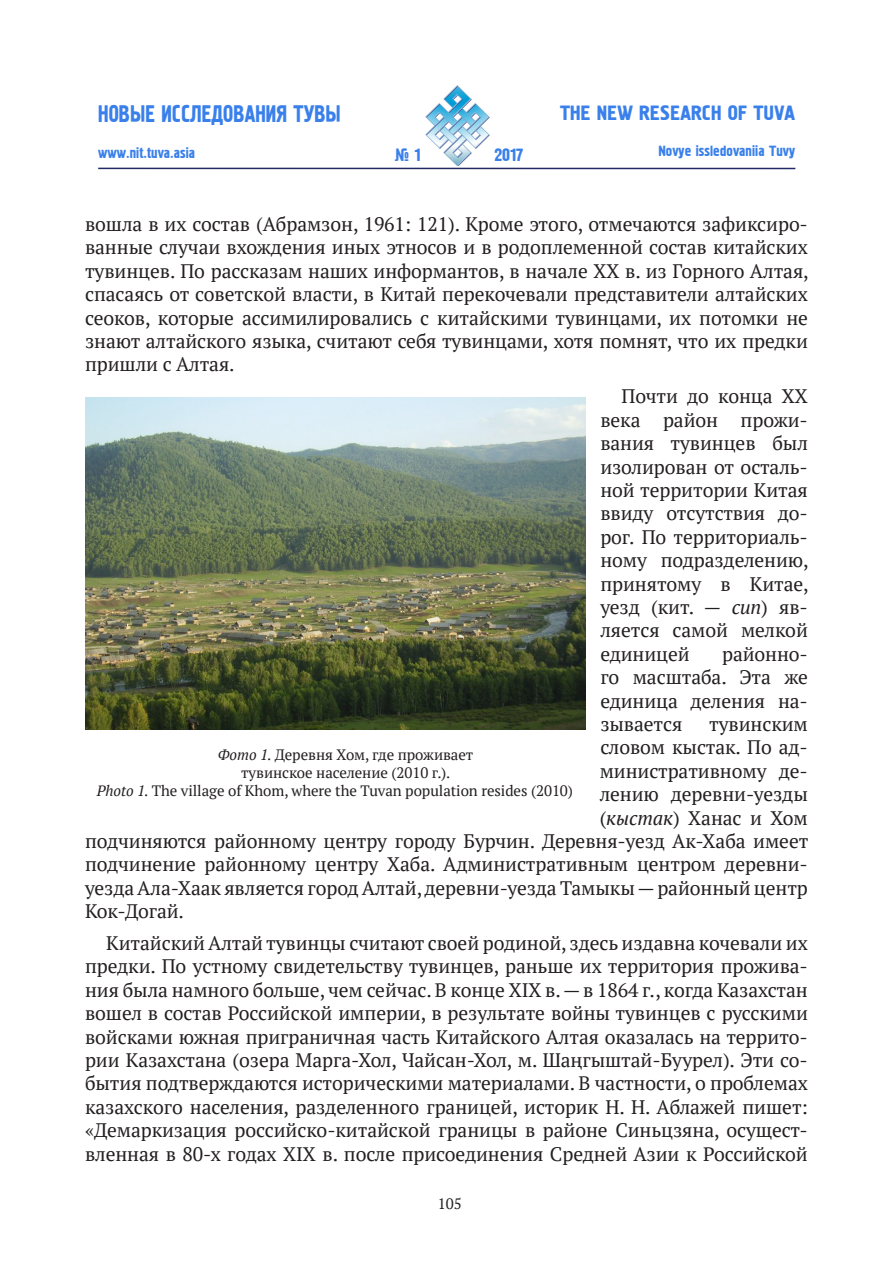
<style>
.page{position:relative;width:893px;height:1263px;background:#fff}
.page>*{position:absolute;margin:0;border:0;box-sizing:border-box;transform-origin:0 0}
.t1{font:24.3px "Pollock 1 CTT";color:#3a80eb;scale:.86 1}
.t2{font:21px "Pollock 1 CTT";color:#3a80eb}
.t3{font:19.5px/23.4px "PT Serif";letter-spacing:-.005em;color:#231f20;text-align:justify}
.t4{font:18px "Pollock 1 CTT";color:#3a80eb}
.t5{font:15px "PT Serif";letter-spacing:-.005em;color:#231f20}
.t6{font:15px "Pollock 1 CTT";color:#3a80eb}
.s1{font-style:italic}
</style>
<div class="page">
<svg style="left:98px;top:167px;width:245px;height:3px"></svg>
<hr style="left:98px;top:168px;width:697px;height:1px;background:#232965">
<img style="left:425px;top:85px;width:64px;height:81px">
<img style="left:85px;top:397px;width:501px;height:332px">
<p class="t1" style="left:98px;top:100px;width:284px">Новые исследования Тувы</p>
<p class="t6" style="left:98px;top:144px;width:98px">www.nit.tuva.asia</p>
<p class="t4" style="left:394px;top:145px;width:28px">№ 1</p>
<p class="t4" style="left:494px;top:145px;width:31px">2017</p>
<p class="t2" style="left:560px;top:101px;width:236px">The New research of Tuva</p>
<p class="t6" style="left:658px;top:143px;width:138px">Novye issledovaniia Tuvy</p>
<p class="t3" style="left:85px;top:212px;width:725px">вошла в их состав (Абрамзон, 1961: 121). Кроме этого, отмечаются зафиксиро&shy;ванные случаи вхождения иных этносов и в родоплеменной состав китайских тувинцев. По рассказам наших информантов, в начале ХХ в. из Горного Алтая, спасаясь от советской власти, в Китай перекочевали представители алтайских сеоков, которые ассимилировались с китайскими тувинцами, их потомки не знают алтайского языка, считают себя тувинцами, хотя помнят, что их предки пришли с Алтая.</p>
<p class="t3" style="left:600px;top:384px;width:210px;text-indent:21px">Почти до конца ХХ века район прожи&shy;вания тувинцев был изолирован от осталь&shy;ной территории Китая ввиду отсутствия до&shy;рог. По территориаль&shy;ному подразделению, принятому в Китае, уезд (кит. — <span class="s1">cun</span>) яв&shy;ляется самой мелкой единицей</p>
<p class="t3" style="left:600px;top:642px;width:209px;text-indent:122px">районно&shy;го масштаба. Эта же единица деления на&shy;зывается</p>
<p class="t3" style="left:709px;top:712px;width:100px">тувинским</p>
<p class="t3" style="left:600px;top:735px;width:209px">словом кыстак. По ад-</p>
<p class="t3" style="left:600px;top:759px;width:210px">министративному де-</p>
<p class="t3" style="left:600px;top:782px;width:210px">лению деревни-уезды</p>
<p class="t3" style="left:600px;top:806px;width:210px">(<span class="s1">кыстак</span>) Ханас и Хом</p>
<p class="t3" style="left:85px;top:829px;width:725px">подчиняются районному центру городу Бурчин. Деревня-уезд Ак-Хаба имеет</p>
<p class="t3" style="left:85px;top:852px;width:724px">подчинение районному центру Хаба. Административным центром деревни-</p>
<p class="t3" style="left:85px;top:876px;width:724px">уезда Ала-Хаак является город Алтай, деревни-уезда Тамыкы — районный центр</p>
<p class="t3" style="left:85px;top:899px;width:101px">Кок-Догай.</p>
<p class="t3" style="left:85px;top:931px;width:724px;text-indent:21px">Китайский Алтай тувинцы считают своей родиной, здесь издавна кочевали их предки. По устному свидетельству тувинцев, раньше их территория прожива&shy;ния была намного больше, чем сейчас. В конце XIX в. — в 1864 г., когда Казахстан вошел в состав Российской империи, в результате войны тувинцев с русскими войсками южная приграничная часть Китайского Алтая оказалась на террито&shy;рии Казахстана (озера Марга-Хол, Чайсан-Хол, м. Шаңгыштай-Буурел). Эти со&shy;бытия подтверждаются историческими материалами. В частности, о проблемах казахского населения, разделенного границей, историк Н. Н. Аблажей пишет: «Демаркизация российско-китайской границы в районе Синьцзяна, осущест&shy;вленная в 80-х годах XIX в. после присоединения Средней Азии к Российской</p>
<p class="t5" style="left:218px;top:745px;width:257px"><span class="s1">Фото 1.</span> Деревня Хом, где проживает</p>
<p class="t5" style="left:241px;top:763px;width:211px">тувинское население (2010 г.).</p>
<p class="t5" style="left:97px;top:781px;width:478px"><span class="s1">Photo 1.</span> The village of Khom, where the Tuvan population resides (2010)</p>
<p class="t5" style="left:438px;top:1194px;width:25px">105</p>
</div>
